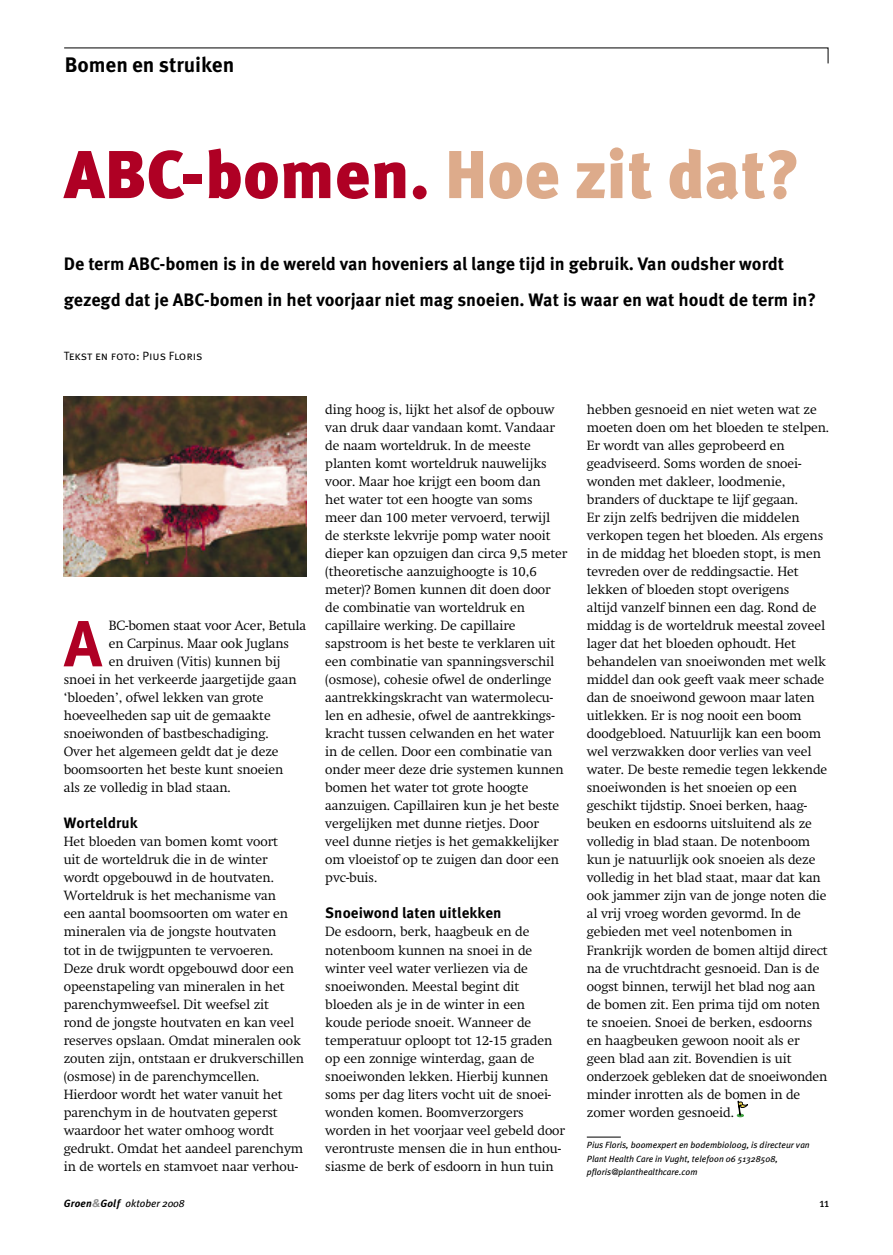
<style>
.page{position:relative;width:893px;height:1255px;background:#fff}
.page>*{position:absolute;margin:0;border:0;box-sizing:border-box;transform-origin:0 0}
.t1{font:900 67.5px "Meta OT";color:#af0024}
.t2{font:700 64.95px "Meta OT";color:#af0024}
.t3{font:700 21px "Meta OT";letter-spacing:-.005em;color:#000}
.t4{font:700 18px/36px "Meta OT";color:#000}
.t5{font:700 15px "Meta OT";letter-spacing:.005em;color:#000}
.t6{font:300 13.2px/18px "Swift";letter-spacing:-.005em;color:#000}
.t7{font:12px "Meta OT";letter-spacing:-.005em;color:#000}
.t8{font:12px "Meta Plus";color:#000}
.t9{font:italic 10.5px "Meta Plus";letter-spacing:-.005em;color:#000}
.t10{font:italic 9px/13.5px "Meta Plus";letter-spacing:.005em;color:#000}
.s1{color:#ddab8b}
.s2{font-weight:700}
.s3{font-weight:700;font-size:12px;color:#939393}
</style>
<div class="page">
<img style="left:64px;top:396px;width:242px;height:180px">
<svg style="left:64px;top:47px;width:765px;height:17px"></svg>
<svg style="left:736px;top:1100px;width:12px;height:17px"></svg>
<hr style="left:587px;top:1136px;width:34px;height:1px;background:#000">
<h3 class="t3" style="left:65px;top:51px;width:171px">Bomen en struiken</h3>
<h1 class="t1" style="left:64px;top:133px;width:738px">ABC-bomen. <span class="s1">Hoe zit dat?</span></h1>
<h3 class="t4" style="left:64px;top:246px;width:754px">De term ABC-bomen is in de wereld van hoveniers al lange tijd in gebruik. Van oudsher wordt gezegd dat je ABC-bomen in het voorjaar niet mag snoeien. Wat is waar en wat houdt de term in?</h3>
<p class="t7" style="left:64px;top:349px;width:140px">Tekst en foto: Pius Floris</p>
<h2 class="t2" style="left:64px;top:602px;width:40px">A</h2>
<p class="t6" style="left:109px;top:617px;width:199px">BC-bomen staat voor Acer, Betula</p>
<p class="t6" style="left:109px;top:635px;width:182px">en Carpinus. Maar ook Juglans</p>
<p class="t6" style="left:109px;top:653px;width:173px">en druiven (Vitis) kunnen bij</p>
<p class="t6" style="left:64px;top:671px;width:234px">snoei in het verkeerde jaargetijde gaan</p>
<p class="t6" style="left:64px;top:689px;width:201px">‘bloeden’, ofwel lekken van grote</p>
<p class="t6" style="left:64px;top:707px;width:208px">hoeveelheden sap uit de gemaakte</p>
<p class="t6" style="left:64px;top:725px;width:206px">snoeiwonden of bastbeschadiging.</p>
<p class="t6" style="left:64px;top:743px;width:216px">Over het algemeen geldt dat je deze</p>
<p class="t6" style="left:64px;top:761px;width:221px">boomsoorten het beste kunt snoeien</p>
<p class="t6" style="left:64px;top:779px;width:169px">als ze volledig in blad staan.</p>
<p class="t5" style="left:64px;top:813px;width:76px">Worteldruk</p>
<p class="t6" style="left:64px;top:833px;width:242px">Het bloeden van bomen komt voort<br>uit de worteldruk die in de winter wordt opgebouwd in de houtvaten.<br>Worteldruk is het mechanisme van<br>een aantal boomsoorten om water en mineralen via de jongste houtvaten<br>tot in de twijgpunten te vervoeren.<br>Deze druk wordt opgebouwd door een opeenstapeling van mineralen in het parenchymweefsel. Dit weefsel zit<br>rond de jongste houtvaten en kan veel reserves opslaan. Omdat mineralen ook zouten zijn, ontstaan er drukverschillen (osmose) in de parenchymcellen.<br>Hierdoor wordt het water vanuit het parenchym in de houtvaten geperst waardoor het water omhoog wordt gedrukt. Omdat het aandeel parenchym in de wortels en stamvoet naar verhou-</p>
<p class="t6" style="left:325px;top:401px;width:244px">ding hoog is, lijkt het alsof de opbouw van druk daar vandaan komt. Vandaar de naam worteldruk. In de meeste planten komt worteldruk nauwelijks voor. Maar hoe krijgt een boom dan<br>het water tot een hoogte van soms<br>meer dan 100 meter vervoerd, terwijl de sterkste lekvrije pomp water nooit dieper kan opzuigen dan circa 9,5 meter (theoretische aanzuighoogte is 10,6 meter)? Bomen kunnen dit doen door de combinatie van worteldruk en capillaire werking. De capillaire sapstroom is het beste te verklaren uit een combinatie van spanningsverschil (osmose), cohesie ofwel de onderlinge aantrekkingskracht van watermolecu&shy;len en adhesie, ofwel de aantrekkings&shy;kracht tussen celwanden en het water in de cellen. Door een combinatie van onder meer deze drie systemen kunnen bomen het water tot grote hoogte aanzuigen. Capillairen kun je het beste vergelijken met dunne rietjes. Door<br>veel dunne rietjes is het gemakkelijker om vloeistof op te zuigen dan door een pvc-buis.</p>
<p class="t5" style="left:325px;top:903px;width:178px">Snoeiwond laten uitlekken</p>
<p class="t6" style="left:325px;top:923px;width:241px">De esdoorn, berk, haagbeuk en de notenboom kunnen na snoei in de winter veel water verliezen via de snoeiwonden. Meestal begint dit bloeden als je in de winter in een koude periode snoeit. Wanneer de temperatuur oploopt tot 12-15 graden op een zonnige winterdag, gaan de snoeiwonden lekken. Hierbij kunnen soms per dag liters vocht uit de snoei&shy;wonden komen. Boomverzorgers worden in het voorjaar veel gebeld door verontruste mensen die in hun enthou&shy;siasme de berk of esdoorn in hun tuin</p>
<p class="t6" style="left:587px;top:401px;width:244px">hebben gesnoeid en niet weten wat ze moeten doen om het bloeden te stelpen.<br>Er wordt van alles geprobeerd en geadviseerd. Soms worden de snoei&shy;wonden met dakleer, loodmenie, branders of ducktape te lijf gegaan.<br>Er zijn zelfs bedrijven die middelen verkopen tegen het bloeden. Als ergens in de middag het bloeden stopt, is men tevreden over de reddingsactie. Het lekken of bloeden stopt overigens<br>altijd vanzelf binnen een dag. Rond de middag is de worteldruk meestal zoveel lager dat het bloeden ophoudt. Het behandelen van snoeiwonden met welk middel dan ook geeft vaak meer schade dan de snoeiwond gewoon maar laten uitlekken. Er is nog nooit een boom doodgebloed. Natuurlijk kan een boom wel verzwakken door verlies van veel water. De beste remedie tegen lekkende snoeiwonden is het snoeien op een geschikt tijdstip. Snoei berken, haag&shy;beuken en esdoorns uitsluitend als ze volledig in blad staan. De notenboom kun je natuurlijk ook snoeien als deze volledig in het blad staat, maar dat kan ook jammer zijn van de jonge noten die al vrij vroeg worden gevormd. In de gebieden met veel notenbomen in Frankrijk worden de bomen altijd direct na de vruchtdracht gesnoeid. Dan is de oogst binnen, terwijl het blad nog aan de bomen zit. Een prima tijd om noten te snoeien. Snoei de berken, esdoorns en haagbeuken gewoon nooit als er geen blad aan zit. Bovendien is uit onderzoek gebleken dat de snoeiwonden minder inrotten als de bomen in de zomer worden gesnoeid.</p>
<p class="t10" style="left:587px;top:1138px;width:224px">Pius Floris, boomexpert en bodembioloog, is directeur van<br>Plant Health Care in Vught, telefoon 06 51328508, pfloris@planthealthcare.com</p>
<p class="t9" style="left:64px;top:1196px;width:122px"><span class="s2">Groen</span><span class="s3">&amp;</span><span class="s2">Golf</span> oktober 2008</p>
<p class="t8" style="left:819px;top:1195px;width:11px">11</p>
</div>
